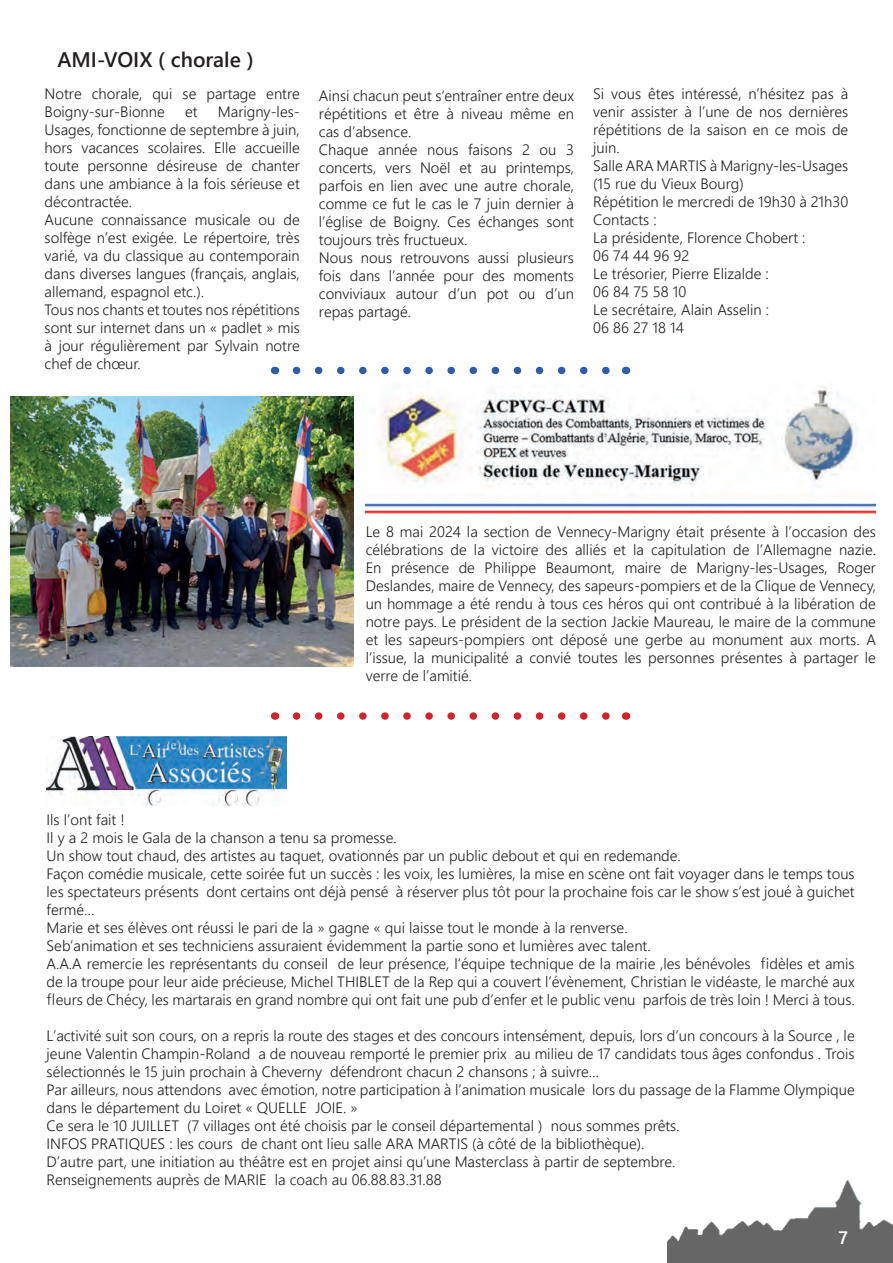
<style>
.page{position:relative;width:893px;height:1263px;background:#fff}
.page>*{position:absolute;margin:0;border:0;box-sizing:border-box;transform-origin:0 0}
.t1{font:700 21px "Yu Gothic UI";color:#231f20}
.t2{font:600 18px "Yu Gothic UI";color:#fff}
.t3{font:300 15px/18px "Yu Gothic UI";color:#231f20}
</style>
<div class="page">
<img style="left:668px;top:1179px;width:225px;height:84px">
<img style="left:366px;top:386px;width:510px;height:129px">
<svg style="left:296px;top:367px;width:314px;height:7px"></svg>
<img style="left:11px;top:396px;width:342px;height:270px">
<svg style="left:296px;top:712px;width:314px;height:8px"></svg>
<img style="left:47px;top:737px;width:240px;height:69px">
<h1 class="t1" style="left:57px;top:47px;width:198px">AMI-VOIX ( chorale )</h1>
<p class="t3" style="left:45px;top:83px;width:257px">Notre chorale, qui se partage entre<br>Boigny-sur-Bionne</p>
<p class="t3" style="left:45px;top:101px;width:257px;text-indent:173px">Marigny-les-Usages, fonctionne de septembre à juin, hors vacances scolaires. Elle accueille toute personne désireuse de chanter dans une ambiance à la fois sérieuse et décontractée.<br>Aucune connaissance musicale ou de solfège n’est exigée. Le répertoire, très varié, va du classique au contemporain dans diverses langues (français, anglais, allemand, espagnol etc.).<br>Tous nos chants et toutes nos répétitions sont sur internet dans un « padlet » mis à jour régulièrement par Sylvain notre chef de chœur.</p>
<p class="t3" style="left:185px;top:101px;width:14px">et</p>
<p class="t3" style="left:319px;top:84px;width:257px">Ainsi chacun peut s‘entraîner entre deux répétitions et être à niveau même en cas d’absence.<br>Chaque année nous faisons 2 ou 3 concerts, vers Noël et au printemps, parfois en lien avec une autre chorale, comme ce fut le cas le 7 juin dernier à l’église de Boigny. Ces échanges sont toujours très fructueux.<br>Nous nous retrouvons aussi plusieurs fois dans l’année pour des moments conviviaux autour d’un pot ou d’un repas partagé.</p>
<p class="t3" style="left:593px;top:83px;width:257px">Si vous êtes intéressé, n’hésitez pas à venir assister à l’une de nos dernières répétitions de la saison en ce mois de juin.<br>Salle ARA MARTIS à Marigny-les-Usages (15 rue du Vieux Bourg)<br>Répétition le mercredi de 19h30 à 21h30<br>Contacts :<br>La présidente, Florence Chobert :<br>06 74 44 96 92<br>Le trésorier, Pierre Elizalde :<br>06 84 75 58 10<br>Le secrétaire, Alain Asselin :<br>06 86 27 18 14</p>
<p class="t3" style="left:366px;top:521px;width:512px;text-align:justify">Le 8 mai 2024 la section de Vennecy-Marigny était présente à l’occasion des célébrations de la victoire des alliés et la capitulation de l’Allemagne nazie.<br>En présence de Philippe Beaumont, maire de Marigny-les-Usages, Roger Deslandes, maire de Vennecy, des sapeurs-pompiers et de la Clique de Vennecy, un hommage a été rendu à tous ces héros qui ont contribué à la libération de notre pays. Le président de la section Jackie Maureau, le maire de la commune et les sapeurs-pompiers ont déposé une gerbe au monument aux morts. A l’issue, la municipalité a convié toutes les personnes présentes à partager le verre de l’amitié.</p>
<p class="t3" style="left:47px;top:809px;width:810px">Ils l’ont fait !<br>Il y a 2 mois le Gala de la chanson a tenu sa promesse.<br>Un show tout chaud, des artistes au taquet, ovationnés par un public debout et qui en redemande.<br>Façon comédie musicale, cette soirée fut un succès : les voix, les lumières, la mise en scène ont fait voyager dans le temps tous les spectateurs présents dont certains ont déjà pensé à réserver plus tôt pour la prochaine fois car le show s’est joué à guichet fermé…<br>Marie et ses élèves ont réussi le pari de la » gagne « qui laisse tout le monde à la renverse.<br>Seb’animation et ses techniciens assuraient évidemment la partie sono et lumières avec talent.<br>A.A.A remercie les représentants du conseil de leur présence, l’équipe technique de la mairie ,les bénévoles fidèles et amis de la troupe pour leur aide précieuse, Michel THIBLET de la Rep qui a couvert l’évènement, Christian le vidéaste, le marché aux fleurs de Chécy, les martarais en grand nombre qui ont fait une pub d’enfer et le public venu parfois de très loin ! Merci à tous.</p>
<p class="t3" style="left:47px;top:1025px;width:810px">L’activité suit son cours, on a repris la route des stages et des concours intensément, depuis, lors d’un concours à la Source , le jeune Valentin Champin-Roland a de nouveau remporté le premier prix au milieu de 17 candidats tous âges confondus . Trois sélectionnés le 15 juin prochain à Cheverny défendront chacun 2 chansons ; à suivre…<br>Par ailleurs, nous attendons avec émotion, notre participation à l’animation musicale lors du passage de la Flamme Olympique dans le département du Loiret « QUELLE JOIE. »<br>Ce sera le 10 JUILLET (7 villages ont été choisis par le conseil départemental ) nous sommes prêts.<br>INFOS PRATIQUES : les cours de chant ont lieu salle ARA MARTIS (à côté de la bibliothèque).<br>D’autre part, une initiation au théâtre est en projet ainsi qu’une Masterclass à partir de septembre.<br>Renseignements auprès de MARIE la coach au 06.88.83.31.88</p>
<p class="t2" style="left:838px;top:1227px;width:11px">7</p>
</div>
